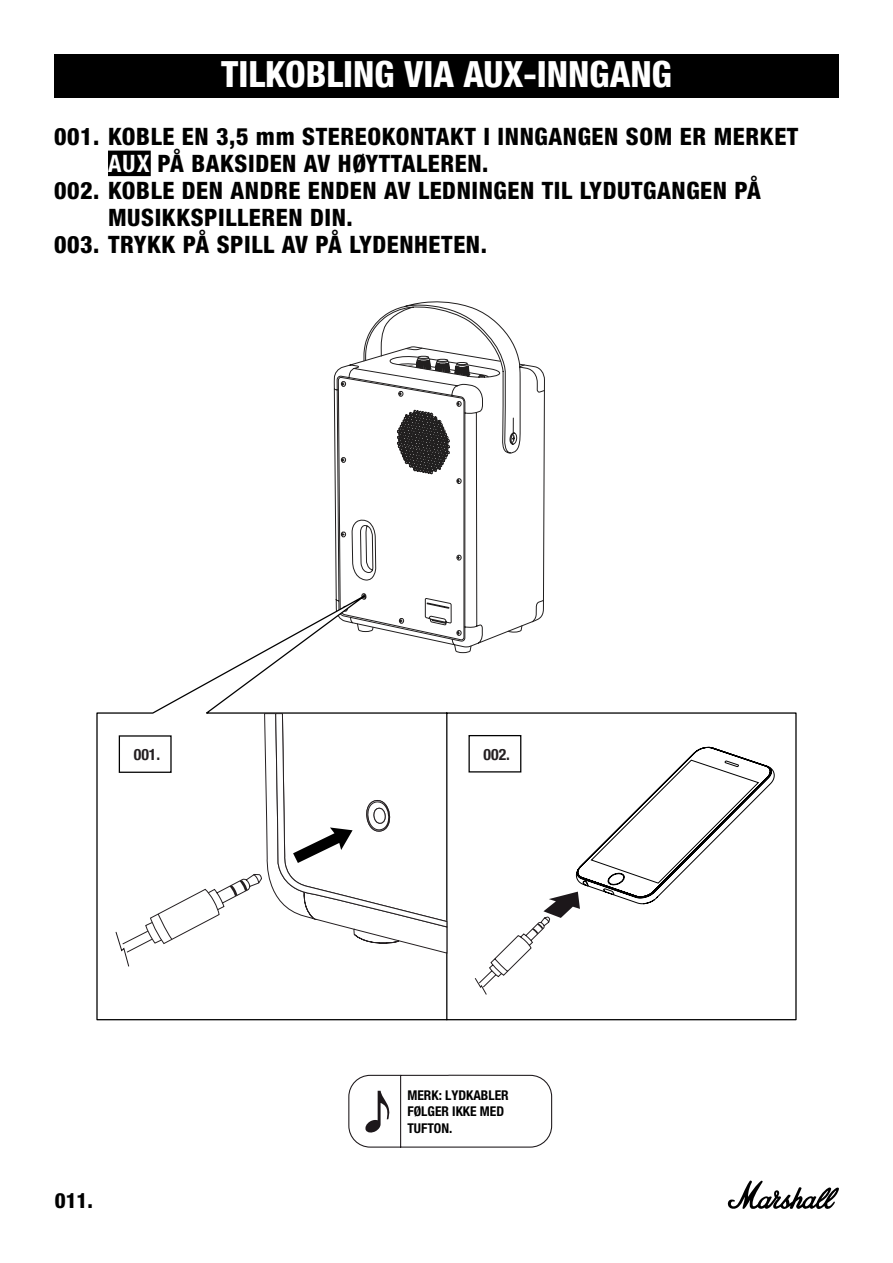
<style>
.page{position:relative;width:893px;height:1263px;background:#fff}
.page>*{position:absolute;margin:0;border:0;box-sizing:border-box;transform-origin:0 0}
.t1{font:800 condensed 36px "Helvetica Neue LT Com";color:#fff}
.t2{font:800 condensed 24px "Helvetica Neue LT Std";letter-spacing:.025em;color:#000}
.t3{font:800 condensed 21px "Helvetica Neue LT Std";color:#000}
.t4{font:700 condensed 15.75px "Helvetica Neue";color:#241f21}
.t5{font:700 condensed 13.5px/16.5px "Helvetica Neue LT Std";color:#000}
.s1{font-weight:700;color:#fff}
</style>
<div class="page">
<svg style="left:727px;top:1180px;width:112px;height:29px"></svg>
<div style="left:54px;top:54px;width:785px;height:44px;background:#000"></div>
<div style="left:108px;top:151px;width:43px;height:25px;background:#000"></div>
<svg style="left:348px;top:1074px;width:205px;height:74px"></svg>
<svg style="left:365px;top:301px;width:148px;height:41px"></svg>
<svg style="left:96px;top:712px;width:701px;height:309px"></svg>
<svg style="left:115px;top:342px;width:660px;height:653px"></svg>
<h1 class="t1" style="left:221px;top:52px;width:452px">TILKOBLING VIA AUX-INNGANG</h1>
<p class="t2" style="left:54px;top:122px;width:746px">001. KOBLE EN 3,5 mm STEREOKONTAKT I INNGANGEN SOM ER MERKET</p>
<p class="t2" style="left:108px;top:149px;width:382px"><span class="s1">AUX</span> PÅ BAKSIDEN AV HØYTTALEREN.</p>
<p class="t2" style="left:54px;top:176px;width:708px">002. KOBLE DEN ANDRE ENDEN AV LEDNINGEN TIL LYDUTGANGEN PÅ</p>
<p class="t2" style="left:108px;top:203px;width:246px">MUSIKKSPILLEREN DIN.</p>
<p class="t2" style="left:54px;top:230px;width:435px">003. TRYKK PÅ SPILL AV PÅ LYDENHETEN.</p>
<p class="t4" style="left:134px;top:741px;width:28px">001.</p>
<p class="t4" style="left:484px;top:741px;width:28px">002.</p>
<p class="t3" style="left:55px;top:1187px;width:40px">011.</p>
<p class="t5" style="left:407px;top:1086px;width:103px">MERK: LYDKABLER<br>FØLGER IKKE MED<br>TUFTON.</p>
</div>
